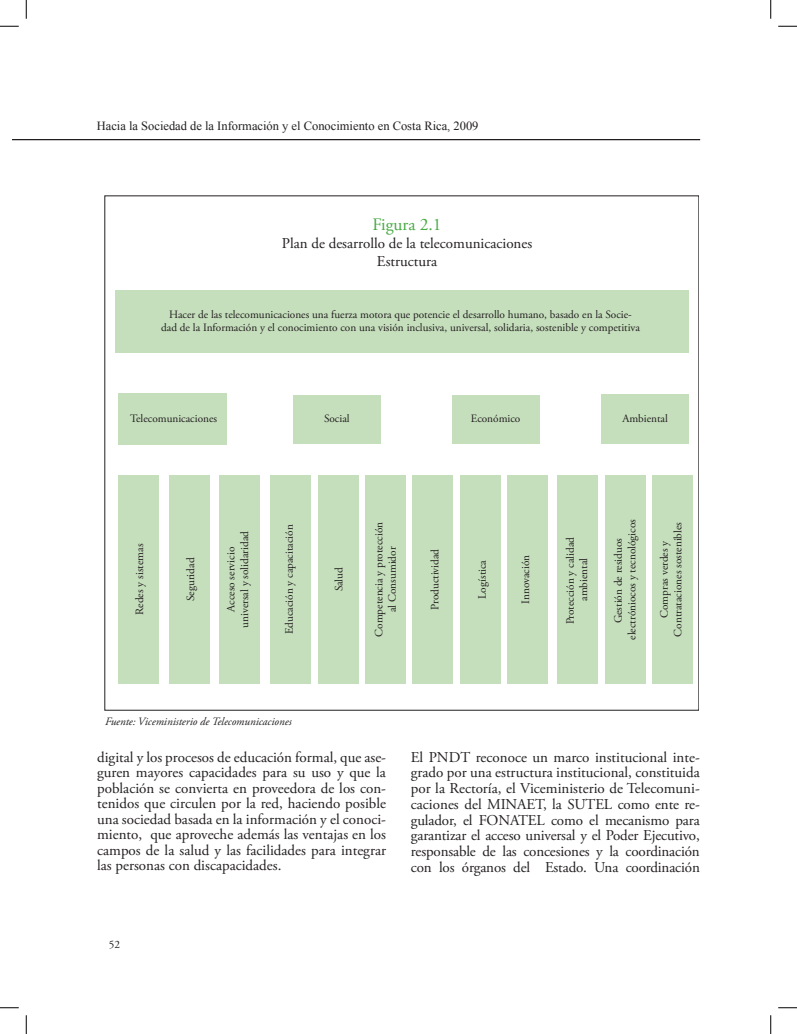
<style>
.page{position:relative;width:797px;height:1034px;background:#fff}
.page>*{position:absolute;margin:0;border:0;box-sizing:border-box;transform-origin:0 0}
.t1{font:17.5px "Adobe Garamond Pro";color:#46aa42}
.t2{font:15px/15.5px "Adobe Garamond Pro";color:#231f20;text-align:justify}
.t3{font:12.5px "Times New Roman";color:#231f20}
.t4{font:11.25px/13.5px "Adobe Garamond Pro";color:#231f20;text-align:center}
.t5{font:italic 11.25px "Adobe Garamond Pro";color:#231f20}
</style>
<div class="page">
<hr style="left:12px;top:139px;width:688px;height:1px;background:#231f20">
<div style="left:116px;top:290px;width:572px;height:63px;background:#c5dfbc"></div>
<div style="left:118px;top:394px;width:109px;height:51px;background:#c5dfbc"></div>
<div style="left:293px;top:395px;width:87px;height:48px;background:#c5dfbc"></div>
<div style="left:452px;top:395px;width:87px;height:48px;background:#c5dfbc"></div>
<div style="left:601px;top:395px;width:87px;height:49px;background:#c5dfbc"></div>
<div style="left:118px;top:475px;width:41px;height:208px;background:#c5dfbc"></div>
<div style="left:169px;top:475px;width:41px;height:208px;background:#c5dfbc"></div>
<div style="left:219px;top:475px;width:41px;height:208px;background:#c5dfbc"></div>
<div style="left:270px;top:475px;width:41px;height:208px;background:#c5dfbc"></div>
<div style="left:318px;top:475px;width:41px;height:208px;background:#c5dfbc"></div>
<div style="left:365px;top:475px;width:41px;height:208px;background:#c5dfbc"></div>
<div style="left:411px;top:475px;width:41px;height:208px;background:#c5dfbc"></div>
<div style="left:460px;top:475px;width:41px;height:208px;background:#c5dfbc"></div>
<div style="left:507px;top:475px;width:41px;height:208px;background:#c5dfbc"></div>
<div style="left:556px;top:475px;width:41px;height:208px;background:#c5dfbc"></div>
<div style="left:605px;top:475px;width:41px;height:208px;background:#c5dfbc"></div>
<div style="left:652px;top:475px;width:41px;height:208px;background:#c5dfbc"></div>
<svg style="left:0;top:25px;width:19px;height:2px"></svg>
<svg style="left:778px;top:25px;width:19px;height:2px"></svg>
<svg style="left:0;top:1007px;width:19px;height:2px"></svg>
<svg style="left:778px;top:1007px;width:19px;height:2px"></svg>
<svg style="left:25px;top:0;width:2px;height:19px"></svg>
<svg style="left:25px;top:1015px;width:2px;height:19px"></svg>
<svg style="left:770px;top:0;width:1px;height:19px"></svg>
<svg style="left:770px;top:1015px;width:1px;height:19px"></svg>
<p class="t3" style="left:97px;top:117px;width:383px">Hacia la Sociedad de la Información y el Conocimiento en Costa Rica, 2009</p>
<p class="t1" style="left:372px;top:214px;width:71px">Figura 2.1</p>
<p class="t2" style="left:282px;top:234px;width:252px;line-height:18px;text-align:center">Plan de desarrollo de la telecomunicaciones<br>Estructura</p>
<p class="t4" style="left:161px;top:308px;width:480px">Hacer de las telecomunicaciones una fuerza motora que potencie el desarrollo humano, basado en la Socie&shy;dad de la Información y el conocimiento con una visión inclusiva, universal, solidaria, sostenible y competitiva</p>
<p class="t4" style="left:130px;top:412px;width:89px">Telecomunicaciones</p>
<p class="t4" style="left:324px;top:412px;width:27px">Social</p>
<p class="t4" style="left:471px;top:412px;width:51px">Económico</p>
<p class="t4" style="left:622px;top:412px;width:47px">Ambiental</p>
<p class="t4" style="left:133px;top:615px;width:73px;rotate:-90deg">Redes y sistemas</p>
<p class="t4" style="left:184px;top:601px;width:45px;rotate:-90deg">Seguridad</p>
<p class="t4" style="left:224px;top:628px;width:98px;rotate:-90deg">Acceso servicio universal y solidaridad</p>
<p class="t4" style="left:283px;top:634px;width:111px;rotate:-90deg">Educación y capacitación</p>
<p class="t5" style="left:105px;top:715px;width:188px">Fuente: Viceministerio de Telecomunicaciones</p>
<p class="t4" style="left:332px;top:591px;width:26px;rotate:-90deg">Salud</p>
<p class="t4" style="left:372px;top:637px;width:116px;rotate:-90deg">Competencia y protección al Consumidor</p>
<p class="t4" style="left:428px;top:610px;width:63px;rotate:-90deg">Productividad</p>
<p class="t4" style="left:476px;top:599px;width:40px;rotate:-90deg">Logística</p>
<p class="t4" style="left:519px;top:604px;width:50px;rotate:-90deg">Innovación</p>
<p class="t4" style="left:564px;top:624px;width:89px;rotate:-90deg">Protección y calidad ambiental</p>
<p class="t4" style="left:612px;top:640px;width:122px;rotate:-90deg">Gestión de residuos electróniocos y tecnológicos</p>
<p class="t4" style="left:658px;top:637px;width:116px;rotate:-90deg">Compras verdes y<br>Contrataciones sostenibles</p>
<p class="t2" style="left:97px;top:750px;width:290px">digital y los procesos de educación formal, que ase&shy;guren mayores capacidades para su uso y que la población se convierta en proveedora de los con&shy;tenidos que circulen por la red, haciendo posible una sociedad basada en la información y el conoci&shy;miento, que aproveche además las ventajas en los campos de la salud y las facilidades para integrar las personas con discapacidades.</p>
<p class="t2" style="left:411px;top:750px;width:290px">El PNDT reconoce un marco institucional inte&shy;grado por una estructura institucional, constituida por la Rectoría, el Viceministerio de Telecomuni&shy;caciones del MINAET, la SUTEL como ente re&shy;gulador, el FONATEL como el mecanismo para garantizar el acceso universal y el Poder Ejecutivo, responsable de las concesiones y la coordinación con los órganos del Estado. Una coordinación</p>
<p class="t4" style="left:109px;top:938px;width:13px">52</p>
</div>
